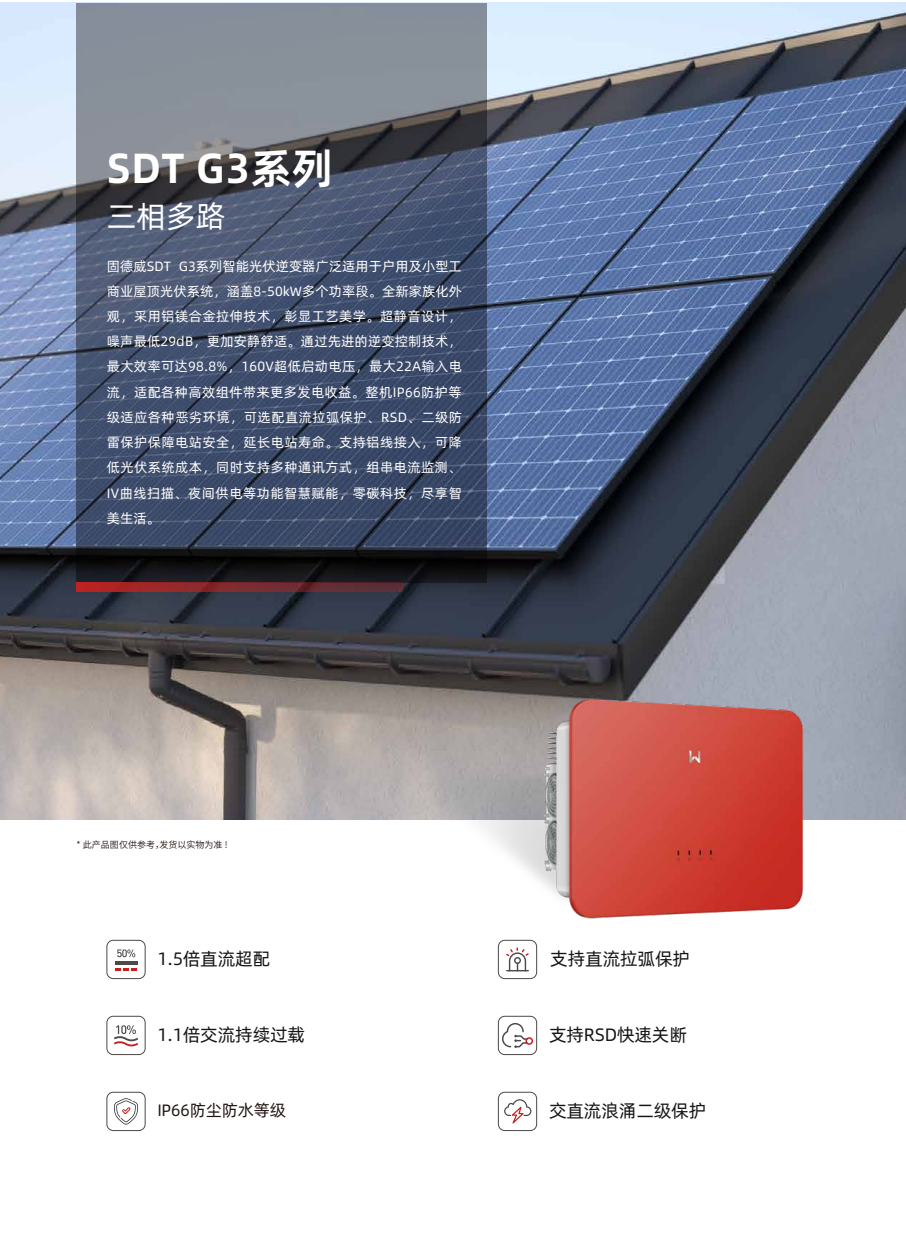
<style>
.page{position:relative;width:906px;height:1238px;background:#fff}
.page>*{position:absolute;margin:0;border:0;box-sizing:border-box;transform-origin:0 0}
.t1{font:42.15px "Alibaba Pu Hui Ti 2 85 Bold";letter-spacing:.005em;color:#fff}
.t2{font:30.3px "Alibaba Pu Hui Ti 2 55 Regular";color:#fff}
.t3{font:18px "Alibaba Pu Hui Ti 2 55 Regular";letter-spacing:-.015em;color:#161617}
.t4{font:16.5px "Alibaba Pu Hui Ti 2 55 Regular";letter-spacing:-.015em;color:#221613}
.t5{font:13.5px/25.2px "Alibaba Pu Hui Ti 2 55 Regular";letter-spacing:.03em;color:#fff;text-align:justify}
.t6{font:9px "Source Han Sans CN";color:#211512}
</style>
<div class="page">
<img style="left:0;top:3px;width:906px;height:816px">
<svg style="left:77px;top:3px;width:410px;height:579px;background:#4f596e"></svg>
<svg style="left:77px;top:582px;width:325px;height:9px;background:#80282c"></svg>
<img style="left:368px;top:623px;width:454px;height:339px">
<div style="left:498px;top:1091px;width:39px;height:39px;border:1px solid #4c4948;border-radius:6px"></div>
<svg style="left:504px;top:1099px;width:27px;height:24px"></svg>
<div style="left:498px;top:940px;width:39px;height:38px;border:1px solid #4c4948;border-radius:6px"></div>
<svg style="left:506px;top:947px;width:23px;height:24px"></svg>
<div style="left:107px;top:940px;width:38px;height:38px;border:1px solid #4c4948;border-radius:6px"></div>
<hr style="left:115px;top:961px;width:22px;height:4px;background:#4c4948">
<svg style="left:115px;top:968px;width:22px;height:2px"></svg>
<svg style="left:117px;top:949px;width:18px;height:8px"></svg>
<div style="left:107px;top:1015px;width:38px;height:39px;border:1px solid #4c4948;border-radius:6px"></div>
<svg style="left:114px;top:1025px;width:24px;height:21px"></svg>
<div style="left:498px;top:1015px;width:39px;height:39px;border:1px solid #4c4948;border-radius:6px"></div>
<div style="left:107px;top:1091px;width:38px;height:39px;border:1px solid #4c4948;border-radius:6px"></div>
<svg style="left:114px;top:1098px;width:24px;height:26px"></svg>
<svg style="left:502px;top:1023px;width:31px;height:24px"></svg>
<h1 class="t1" style="left:107px;top:135px;width:228px">SDT G3系列</h1>
<h2 class="t2" style="left:107px;top:194px;width:121px">三相多路</h2>
<p class="t5" style="left:107px;top:252px;width:357px">固德威SDT G3系列智能光伏逆变器广泛适用于户用及小型工商业屋顶光伏系统，涵盖8-50kW多个功率段。全新家族化外观，采用铝镁合金拉伸技术，彰显工艺美学。超静音设计，噪声最低29dB，更加安静舒适。通过先进的逆变控制技术，最大效率可达98.8%，160V超低启动电压，最大22A输入电流，适配各种高效组件带来更多发电收益。整机IP66防护等级适应各种恶劣环境，可选配直流拉弧保护、RSD、二级防雷保护保障电站安全，延长电站寿命。支持铝线接入，可降低光伏系统成本，同时支持多种通讯方式，组串电流监测、IV曲线扫描、夜间供电等功能智慧赋能，零碳科技，尽享智美生活。</p>
<p class="t6" style="left:77px;top:839px;width:153px">* 此产品图仅供参考，发货以实物为准 !</p>
<h3 class="t3" style="left:157px;top:945px;width:114px">1.5倍直流超配</h3>
<h3 class="t3" style="left:550px;top:945px;width:141px">支持直流拉弧保护</h3>
<h3 class="t3" style="left:157px;top:1020px;width:149px">1.1倍交流持续过载</h3>
<h3 class="t3" style="left:549px;top:1020px;width:140px">支持RSD快速关断</h3>
<p class="t4" style="left:157px;top:1097px;width:130px">IP66防尘防水等级</p>
<h3 class="t3" style="left:549px;top:1096px;width:159px">交直流浪涌二级保护</h3>
</div>
